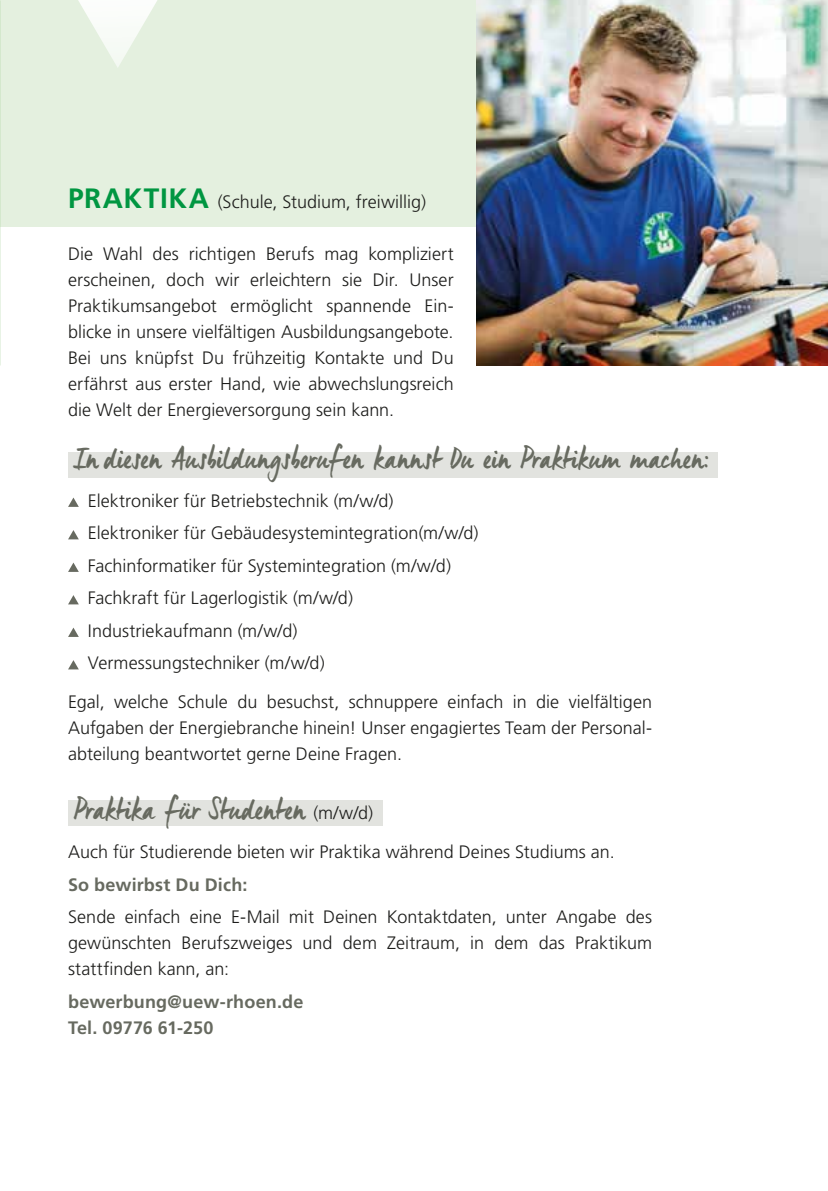
<style>
.page{position:relative;width:828px;height:1191px;background:#fff}
.page>*{position:absolute;margin:0;border:0;box-sizing:border-box;transform-origin:0 0}
.t1{font:30px "Manus";letter-spacing:.01em;color:#676a60}
.t2{font:300 18px/26px "Frutiger LT Std";color:#1d1d1b;text-align:justify}
.t3{font:700 18px/26px "Frutiger LT Std";letter-spacing:.01em;color:#676a60}
.s1{font-weight:700;font-size:28px;color:#009641}
.s2{font-family:"Frutiger LT Std";font-weight:300;font-size:18px;color:#1d1d1b}
</style>
<div class="page">
<div style="left:68px;top:800px;width:315px;height:25px;background:#e2e3df"></div>
<div style="left:68px;top:452px;width:650px;height:25px;background:#e2e3df"></div>
<hr style="left:827px;top:896px;width:1px;height:295px;background:#e2e3df">
<div style="left:0;top:0;width:828px;height:227px;background:#e4f0df"></div>
<img style="left:476px;top:0;width:352px;height:366px">
<svg style="left:68px;top:497px;width:11px;height:10px"></svg>
<svg style="left:68px;top:530px;width:11px;height:9px"></svg>
<svg style="left:68px;top:562px;width:11px;height:10px"></svg>
<svg style="left:68px;top:595px;width:11px;height:9px"></svg>
<svg style="left:68px;top:627px;width:11px;height:10px"></svg>
<svg style="left:68px;top:660px;width:11px;height:9px"></svg>
<svg style="left:78px;top:0;width:79px;height:67px"></svg>
<p class="t2" style="left:68px;top:189px;width:359px"><span class="s1">PRAKTIKA</span> (Schule, Studium, freiwillig)</p>
<p class="t2" style="left:68px;top:241px;width:387px">Die Wahl des richtigen Berufs mag kompliziert erscheinen, doch wir erleichtern sie Dir. Unser Praktikumsangebot ermöglicht spannende Ein&shy;bli cke in unsere vielfältigen Ausbildungsangebote.<br>Bei uns knüpfst Du frühzeitig Kontakte und Du erfährst aus erster Hand, wie abwechslungsreich die Welt der Energieversorgung sein kann.</p>
<h1 class="t1" style="left:73px;top:440px;width:637px">In diesen Ausbildungsberufen kannst Du ein Praktikum machen:</h1>
<p class="t2" style="left:88px;top:485px;width:392px;line-height:32.4px;text-align:left">Elektroniker für Betriebstechnik (m/w/d)<br>Elektroniker für Gebäudesystemintegration(m/w/d)<br>Fachinformatiker für Systemintegration (m/w/d)<br>Fachkraft für Lagerlogistik (m/w/d)<br>Industriekaufmann (m/w/d)<br>Vermessungstechniker (m/w/d)</p>
<p class="t2" style="left:68px;top:689px;width:585px">Egal, welche Schule du besuchst, schnuppere einfach in die vielfältigen Aufgaben der Energiebranche hinein! Unser engagiertes Team der Perso nal&shy;abteilung beantwortet gerne Deine Fragen.</p>
<h1 class="t1" style="left:74px;top:791px;width:301px">Praktika für Studenten <span class="s2">(m/w/d)</span></h1>
<p class="t2" style="left:68px;top:839px;width:548px">Auch für Studierende bieten wir Praktika während Deines Studiums an.</p>
<p class="t3" style="left:68px;top:871px;width:181px">So bewirbst Du Dich:</p>
<p class="t2" style="left:68px;top:904px;width:585px">Sende einfach eine E-Mail mit Deinen Kontaktdaten, unter Angabe des ge wünschten Berufszweiges und dem Zeitraum, in dem das Praktikum stattfinden kann, an:</p>
<p class="t3" style="left:68px;top:988px;width:237px">bewerbung@uew-rhoen.de<br>Tel. 09776 61-250</p>
</div>
